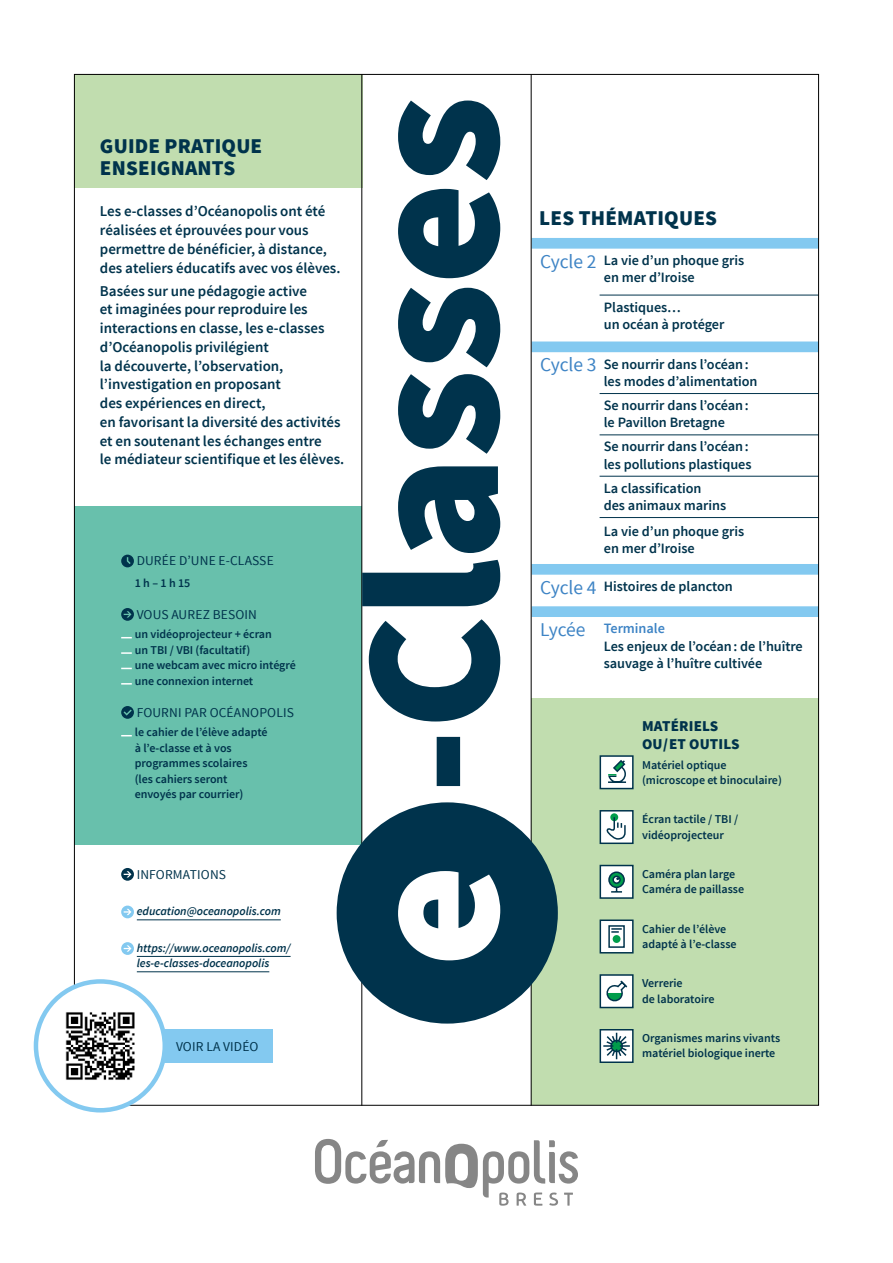
<style>
.page{position:relative;width:893px;height:1263px;background:#fff}
.page>*{position:absolute;margin:0;border:0;box-sizing:border-box;transform-origin:0 0}
.t1{font:900 21px/22.5px "Source Sans Pro";letter-spacing:.01em;color:#00334c}
.t2{font:600 15px/18.8px "Source Sans Pro";color:#00334c}
.t3{font:900 15px/18px "Source Sans Pro";letter-spacing:.01em;color:#00334c}
.t4{font:600 14.25px/17.2px "Source Sans Pro";letter-spacing:-.005em;color:#00334c}
.t5{font:13.5px "Source Sans Pro";letter-spacing:.01em;color:#00334c}
.t6{font:600 12px/15.3px "Source Sans Pro";letter-spacing:-.005em;color:#00334c}
.t7{font:italic 600 12px/15.3px "Source Sans Pro";letter-spacing:-.005em;color:#00334c}
.s1{font-weight:400;font-size:19.5px;color:#3e84c5}
.s2{color:#3e84c5}
</style>
<div class="page">
<div style="left:74px;top:74px;width:289px;height:114px;background:#c1ddaf"></div>
<svg style="left:532px;top:238px;width:285px;height:379px"></svg>
<hr style="left:600px;top:295px;width:219px;height:1px;background:#00334c">
<hr style="left:600px;top:393px;width:219px;height:1px;background:#00334c">
<hr style="left:600px;top:434px;width:219px;height:1px;background:#00334c">
<hr style="left:600px;top:476px;width:219px;height:1px;background:#00334c">
<hr style="left:600px;top:517px;width:219px;height:1px;background:#00334c">
<div style="left:74px;top:506px;width:287px;height:339px;background:#68c0ac"></div>
<div style="left:532px;top:698px;width:287px;height:407px;background:#c1ddaf"></div>
<hr style="left:361px;top:74px;width:1px;height:1032px;background:#000">
<hr style="left:531px;top:74px;width:1px;height:1032px;background:#000">
<div style="left:337px;top:802px;width:221px;height:221px;background:#00334c;border-radius:50%"></div>
<svg style="left:362px;top:101px;width:138px;height:685px"></svg>
<svg style="left:398px;top:871px;width:102px;height:89px"></svg>
<svg style="left:121px;top:555px;width:13px;height:12px"></svg>
<svg style="left:121px;top:608px;width:13px;height:13px"></svg>
<svg style="left:121px;top:652px;width:11px;height:2px"></svg>
<svg style="left:121px;top:706px;width:13px;height:13px"></svg>
<svg style="left:121px;top:868px;width:13px;height:13px"></svg>
<hr style="left:137px;top:919px;width:144px;height:1px;background:#00334c">
<svg style="left:121px;top:905px;width:13px;height:13px"></svg>
<svg style="left:315px;top:1139px;width:263px;height:67px"></svg>
<div style="left:600px;top:975px;width:33px;height:32px;background:#fff"></div>
<div style="left:600px;top:974px;width:34px;height:34px;border:2px solid #00334c"></div>
<svg style="left:606px;top:980px;width:22px;height:22px"></svg>
<div style="left:600px;top:756px;width:33px;height:32px;background:#fff"></div>
<div style="left:600px;top:755px;width:34px;height:34px;border:2px solid #00334c"></div>
<svg style="left:608px;top:760px;width:19px;height:23px"></svg>
<div style="left:600px;top:865px;width:33px;height:33px;background:#fff"></div>
<div style="left:600px;top:865px;width:34px;height:34px;border:2px solid #00334c"></div>
<svg style="left:609px;top:872px;width:15px;height:15px"></svg>
<div style="left:608px;top:871px;width:17px;height:17px;border:2px solid #00334c;border-radius:50%"></div>
<div style="left:612px;top:875px;width:9px;height:9px;border:2px solid #00334c;border-radius:50%"></div>
<svg style="left:611px;top:887px;width:11px;height:6px"></svg>
<div style="left:600px;top:811px;width:33px;height:32px;background:#fff"></div>
<div style="left:600px;top:810px;width:34px;height:34px;border:2px solid #00334c"></div>
<svg style="left:610px;top:813px;width:8px;height:8px"></svg>
<svg style="left:606px;top:816px;width:20px;height:24px"></svg>
<div style="left:600px;top:920px;width:33px;height:33px;background:#fff"></div>
<div style="left:600px;top:919px;width:34px;height:34px;border:2px solid #00334c"></div>
<svg style="left:608px;top:925px;width:17px;height:23px"></svg>
<div style="left:600px;top:1030px;width:33px;height:32px;background:#fff"></div>
<div style="left:600px;top:1029px;width:34px;height:34px;border:2px solid #00334c"></div>
<svg style="left:603px;top:1033px;width:27px;height:26px"></svg>
<img style="left:65px;top:1012px;width:70px;height:68px">
<div style="left:34px;top:979px;width:133px;height:133px;border:5px solid #83c9f0;border-radius:50%"></div>
<hr style="left:137px;top:956px;width:154px;height:1px;background:#00334c">
<hr style="left:137px;top:971px;width:132px;height:1px;background:#00334c">
<svg style="left:121px;top:942px;width:13px;height:13px"></svg>
<div style="left:163px;top:1029px;width:110px;height:34px;background:#83c9f0"></div>
<h1 class="t1" style="left:100px;top:135px;width:164px">GUIDE PRATIQUE<br>ENSEIGNANTS</h1>
<p class="t2" style="left:100px;top:203px;width:242px">Les e-classes d’Océanopolis ont été réalisées et éprouvées pour vous permettre de bénéficier, à distance, des ateliers éducatifs avec vos élèves.</p>
<p class="t2" style="left:100px;top:282px;width:246px">Basées sur une pédagogie active<br>et imaginées pour reproduire les interactions en classe, les e-classes d’Océanopolis privilégient<br>la découverte, l’observation, l’investigation en proposant<br>des expériences en direct,<br>en favorisant la diversité des activités et en soutenant les échanges entre<br>le médiateur scientifique et les élèves.</p>
<p class="t5" style="left:137px;top:554px;width:139px">DURÉE D’UNE E-CLASSE</p>
<p class="t6" style="left:135px;top:575px;width:57px">1 h – 1 h 15</p>
<p class="t5" style="left:137px;top:608px;width:122px">VOUS AUREZ BESOIN</p>
<p class="t6" style="left:135px;top:627px;width:163px">un vidéoprojecteur + écran<br>un TBI / VBI (facultatif)<br>une webcam avec micro intégré une connexion internet</p>
<p class="t5" style="left:137px;top:706px;width:159px">FOURNI PAR OCÉANOPOLIS</p>
<p class="t6" style="left:135px;top:725px;width:134px">le cahier de l’élève adapté à l’e-classe et à vos programmes scolaires (les cahiers seront envoyés par courrier)</p>
<p class="t5" style="left:137px;top:868px;width:91px">INFORMATIONS</p>
<p class="t7" style="left:137px;top:904px;width:145px">education@oceanopolis.com</p>
<p class="t7" style="left:137px;top:941px;width:155px">https://www.oceanopolis.com/ les-e-classes-doceanopolis</p>
<p class="t5" style="left:176px;top:1040px;width:84px">VOIR LA VIDÉO</p>
<h1 class="t1" style="left:539px;top:207px;width:179px">LES THÉMATIQUES</h1>
<p class="t4" style="left:604px;top:252px;width:142px;text-indent:-64px"><span class="s1">Cycle 2</span> La vie d’un phoque gris en mer d’Iroise</p>
<p class="t4" style="left:604px;top:299px;width:122px">Plastiques…<br>un océan à protéger</p>
<p class="t4" style="left:604px;top:356px;width:155px;text-indent:-64px"><span class="s1">Cycle 3</span> Se nourrir dans l’océan : les modes d’alimentation</p>
<p class="t4" style="left:604px;top:397px;width:146px">Se nourrir dans l’océan : le Pavillon Bretagne</p>
<p class="t4" style="left:604px;top:438px;width:149px">Se nourrir dans l’océan : les pollutions plastiques</p>
<p class="t4" style="left:604px;top:480px;width:124px">La classification des animaux marins</p>
<p class="t4" style="left:604px;top:523px;width:142px">La vie d’un phoque gris en mer d’Iroise</p>
<p class="t4" style="left:540px;top:578px;width:194px"><span class="s1">Cycle 4</span> Histoires de plancton</p>
<p class="t4" style="left:604px;top:620px;width:201px;text-indent:-64px"><span class="s1">Lycée</span> <span class="s2">Terminale<br></span>Les enjeux de l’océan : de l’huître sauvage à l’huître cultivée</p>
<p class="t3" style="left:642px;top:717px;width:99px">MATÉRIELS<br>OU/ET OUTILS</p>
<p class="t6" style="left:642px;top:757px;width:141px">Matériel optique (microscope et binoculaire)</p>
<p class="t6" style="left:642px;top:812px;width:98px">Écran tactile / TBI / vidéoprojecteur</p>
<p class="t6" style="left:642px;top:867px;width:103px">Caméra plan large<br>Caméra de paillasse</p>
<p class="t6" style="left:642px;top:921px;width:96px">Cahier de l’élève adapté à l’e-classe</p>
<p class="t6" style="left:642px;top:976px;width:74px">Verrerie<br>de laboratoire</p>
<p class="t6" style="left:642px;top:1031px;width:140px">Organismes marins vivants matériel biologique inerte</p>
</div>
